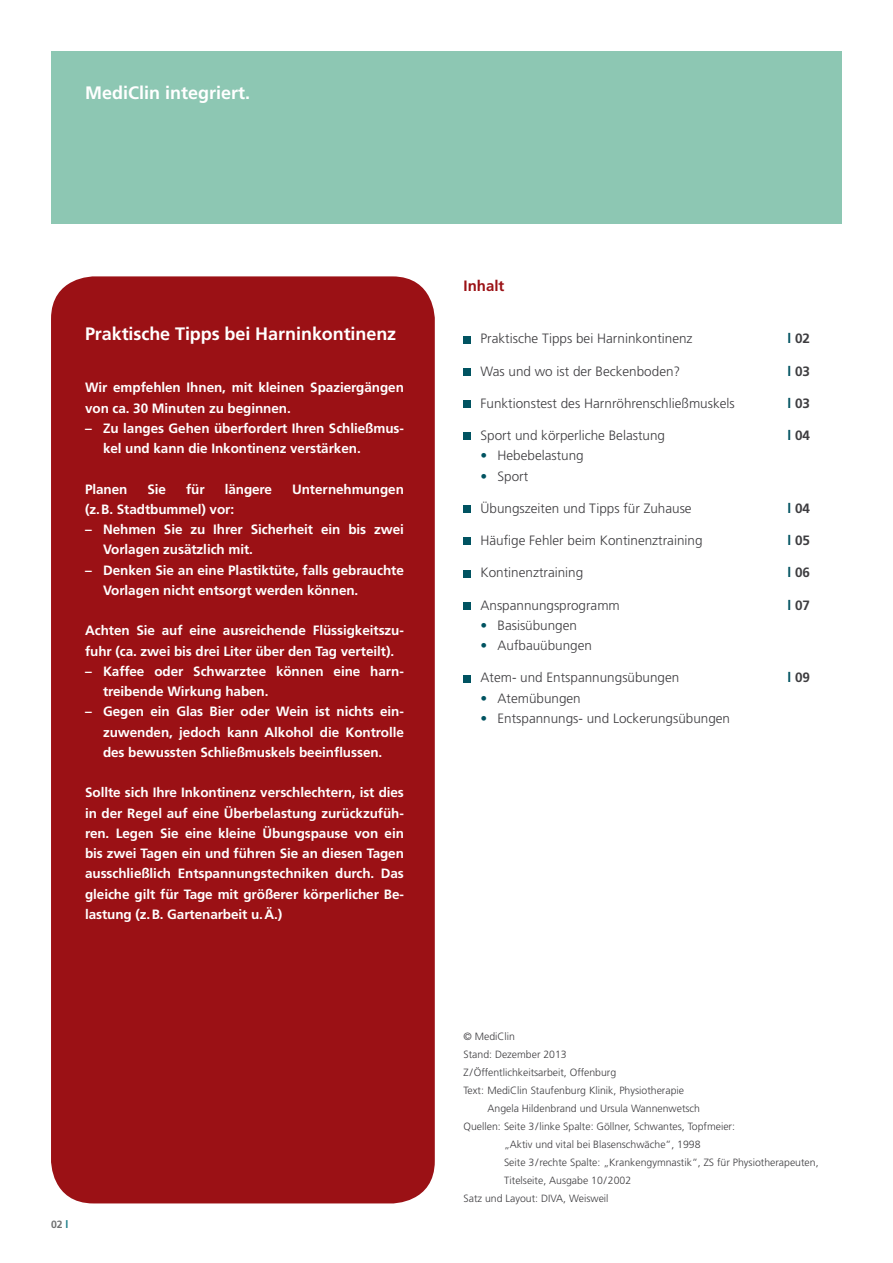
<style>
.page{position:relative;width:893px;height:1263px;background:#fff}
.page>*{position:absolute;margin:0;border:0;box-sizing:border-box;transform-origin:0 0}
.t1{font:700 18px "Frutiger";letter-spacing:-.005em;color:#fff}
.t2{font:700 15px "Frutiger";color:#9b1115}
.t3{font:700 13.5px/20.2px "Frutiger";letter-spacing:-.005em;color:#fff}
.t4{font:300 13.5px "Frutiger";color:#3e3d40}
.t5{font:700 13.5px "Frutiger";color:#3e3d40}
.t6{font:300 10.5px "Frutiger";color:#3e3d40}
.t7{font:700 10.5px "Frutiger";color:#707172}
.s1{color:#1d7e8a}
.s2{color:#005361}
.s3{font-weight:700;color:#005361}
</style>
<div class="page">
<div style="left:51px;top:51px;width:791px;height:172px;background:#8dc7b3"></div>
<div style="left:463px;top:336px;width:8px;height:7px;background:#005361"></div>
<div style="left:463px;top:368px;width:8px;height:8px;background:#005361"></div>
<div style="left:463px;top:400px;width:8px;height:8px;background:#005361"></div>
<div style="left:463px;top:432px;width:8px;height:8px;background:#005361"></div>
<div style="left:463px;top:505px;width:8px;height:8px;background:#005361"></div>
<div style="left:463px;top:537px;width:8px;height:8px;background:#005361"></div>
<div style="left:463px;top:570px;width:8px;height:7px;background:#005361"></div>
<div style="left:463px;top:602px;width:8px;height:8px;background:#005361"></div>
<div style="left:463px;top:675px;width:8px;height:7px;background:#005361"></div>
<div style="left:51px;top:276px;width:384px;height:927px;background:#9b1115;border-radius:43px"></div>
<p class="t1" style="left:85px;top:82px;width:167px">MediClin integriert.</p>
<p class="t1" style="left:85px;top:323px;width:313px">Praktische Tipps bei Harninkontinenz</p>
<p class="t3" style="left:85px;top:378px;width:320px">Wir empfehlen Ihnen, mit kleinen Spaziergängen von ca. 30 Minuten zu beginnen.</p>
<p class="t3" style="left:103px;top:418px;width:302px;text-indent:-18px">– Zu langes Gehen überfordert Ihren Schließmus&shy;kel und kann die Inkontinenz verstärken.</p>
<p class="t3" style="left:85px;top:479px;width:44px">Planen</p>
<p class="t3" style="left:147px;top:479px;width:20px">Sie</p>
<p class="t3" style="left:186px;top:479px;width:20px">für</p>
<p class="t3" style="left:225px;top:479px;width:49px">längere</p>
<p class="t3" style="left:292px;top:479px;width:113px">Unternehmungen</p>
<p class="t3" style="left:85px;top:499px;width:151px">(z.B. Stadtbummel) vor:</p>
<p class="t3" style="left:103px;top:519px;width:302px;text-indent:-18px">– Nehmen Sie zu Ihrer Sicherheit ein bis zwei<br>Vorlagen zusätzlich mit.</p>
<p class="t3" style="left:103px;top:560px;width:302px;text-indent:-18px">– Denken Sie an eine Plastiktüte, falls gebrauchte<br>Vorlagen nicht entsorgt werden können.</p>
<p class="t3" style="left:85px;top:621px;width:320px">Achten Sie auf eine ausreichende Flüssigkeitszu&shy;fuhr (ca. zwei bis drei Liter über den Tag verteilt).</p>
<p class="t3" style="left:103px;top:661px;width:302px;text-indent:-18px">– Kaffee oder Schwarztee können eine harn&shy;treibende Wirkung haben.</p>
<p class="t3" style="left:103px;top:702px;width:302px;text-align:justify;text-indent:-18px">– Gegen ein Glas Bier oder Wein ist nichts ein&shy;zuwenden, jedoch kann Alkohol die Kontrolle des bewussten Schließmuskels beeinflussen.</p>
<p class="t3" style="left:85px;top:783px;width:320px;text-align:justify">Sollte sich Ihre Inkontinenz verschlechtern, ist dies in der Regel auf eine Überbelastung zurückzufüh&shy;ren. Legen Sie eine kleine Übungspause von ein bis zwei Tagen ein und führen Sie an diesen Tagen ausschließlich Entspannungstechniken durch. Das gleiche gilt für Tage mit größerer körperlicher Be&shy;lastung (z.B. Gartenarbeit u.Ä.)</p>
<p class="t7" style="left:51px;top:1218px;width:19px">02 <span class="s1">l</span></p>
<p class="t2" style="left:463px;top:277px;width:42px">Inhalt</p>
<p class="t4" style="left:480px;top:331px;width:214px">Praktische Tipps bei Harninkontinenz</p>
<p class="t5" style="left:787px;top:331px;width:24px"><span class="s2">l</span> 02</p>
<p class="t4" style="left:480px;top:363px;width:201px">Was und wo ist der Beckenboden?</p>
<p class="t5" style="left:787px;top:363px;width:24px"><span class="s2">l</span> 03</p>
<p class="t4" style="left:480px;top:396px;width:256px">Funktionstest des Harnröhrenschließmuskels</p>
<p class="t5" style="left:787px;top:395px;width:24px"><span class="s2">l</span> 03</p>
<p class="t4" style="left:480px;top:428px;width:186px">Sport und körperliche Belastung</p>
<p class="t5" style="left:787px;top:427px;width:24px"><span class="s2">l</span> 04</p>
<p class="t4" style="left:480px;top:448px;width:105px"><span class="s3">•</span> Hebebelastung</p>
<p class="t4" style="left:480px;top:468px;width:49px"><span class="s3">•</span> Sport</p>
<p class="t4" style="left:480px;top:501px;width:213px">Übungszeiten und Tipps für Zuhause</p>
<p class="t5" style="left:787px;top:500px;width:24px"><span class="s2">l</span> 04</p>
<p class="t4" style="left:480px;top:533px;width:224px">Häufige Fehler beim Kontinenztraining</p>
<p class="t5" style="left:787px;top:532px;width:24px"><span class="s2">l</span> 05</p>
<p class="t4" style="left:480px;top:565px;width:104px">Kontinenztraining</p>
<p class="t5" style="left:787px;top:565px;width:24px"><span class="s2">l</span> 06</p>
<p class="t4" style="left:480px;top:597px;width:141px">Anspannungsprogramm</p>
<p class="t5" style="left:787px;top:597px;width:24px"><span class="s2">l</span> 07</p>
<p class="t4" style="left:480px;top:618px;width:98px"><span class="s3">•</span> Basisübungen</p>
<p class="t4" style="left:480px;top:638px;width:113px"><span class="s3">•</span> Aufbauübungen</p>
<p class="t4" style="left:480px;top:670px;width:200px">Atem- und Entspannungsübungen</p>
<p class="t5" style="left:787px;top:670px;width:24px"><span class="s2">l</span> 09</p>
<p class="t4" style="left:480px;top:690px;width:102px"><span class="s3">•</span> Atemübungen</p>
<p class="t4" style="left:480px;top:711px;width:251px"><span class="s3">•</span> Entspannungs- und Lockerungsübungen</p>
<p class="t6" style="left:463px;top:1031px;width:53px">© MediClin</p>
<p class="t6" style="left:463px;top:1049px;width:105px">Stand: Dezember 2013</p>
<p class="t6" style="left:463px;top:1067px;width:154px">Z/Öffentlichkeitsarbeit, Offenburg</p>
<p class="t6" style="left:463px;top:1085px;width:222px">Text: MediClin Staufenburg Klinik, Physiotherapie</p>
<p class="t6" style="left:487px;top:1103px;width:214px">Angela Hildenbrand und Ursula Wannenwetsch</p>
<p class="t6" style="left:463px;top:1121px;width:273px">Quellen: Seite 3/linke Spalte: Göllner, Schwantes, Topfmeier:</p>
<p class="t6" style="left:504px;top:1139px;width:198px">„Aktiv und vital bei Blasenschwäche”, 1998</p>
<p class="t6" style="left:504px;top:1157px;width:316px">Seite 3/rechte Spalte: „Krankengymnastik”, ZS für Physiotherapeuten,</p>
<p class="t6" style="left:504px;top:1175px;width:129px">Titelseite, Ausgabe 10/2002</p>
<p class="t6" style="left:463px;top:1193px;width:147px">Satz und Layout: DIVA, Weisweil</p>
</div>
